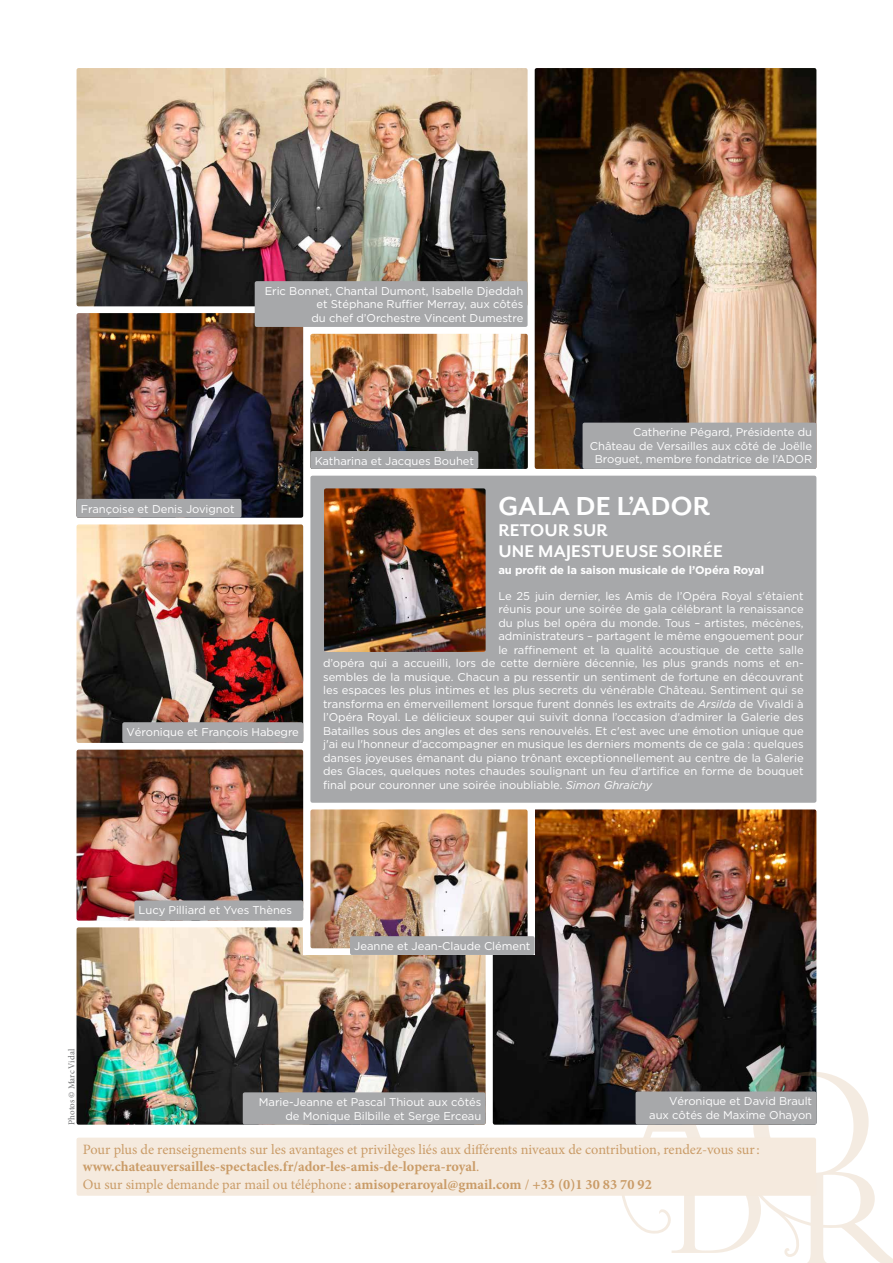
<style>
.page{position:relative;width:893px;height:1263px;background:#fff}
.page>*{position:absolute;margin:0;border:0;box-sizing:border-box;transform-origin:0 0}
.t1{font:700 30px "Mr Eaves San OT";letter-spacing:.01em;color:#fff}
.t2{font:700 19.5px/21px "Mr Eaves San OT";letter-spacing:.01em;color:#fff}
.t3{font:14.25px/17.1px "Minion Pro";color:#ca9c68}
.t4{font:11.25px/13.5px "Gotham";letter-spacing:-.005em;color:#fff;text-align:right}
.t5{font:700 11.25px "Gotham";letter-spacing:-.01em;color:#fff}
.t6{font:9px "Minion Pro";letter-spacing:-.005em;color:#707172}
.s1{font-style:italic}
.s2{font-weight:700}
</style>
<div class="page">
<img style="left:493px;top:809px;width:323px;height:316px">
<img style="left:77px;top:927px;width:409px;height:198px">
<div style="left:303px;top:807px;width:232px;height:148px;background:#fff"></div>
<svg style="left:620px;top:1068px;width:273px;height:195px"></svg>
<svg style="left:620px;top:1196px;width:51px;height:39px"></svg>
<div style="left:77px;top:1137px;width:739px;height:59px;background:#f5eade;border-radius:2px"></div>
<img style="left:535px;top:68px;width:281px;height:401px">
<div style="left:310px;top:476px;width:506px;height:327px;background:#a7a8aa;border-radius:2px"></div>
<img style="left:324px;top:488px;width:162px;height:164px">
<div style="left:583px;top:423px;width:233px;height:46px;background:#a7a8aa;border-radius:2px"></div>
<img style="left:77px;top:68px;width:451px;height:238px">
<img style="left:77px;top:313px;width:226px;height:205px">
<img style="left:310px;top:334px;width:218px;height:135px">
<img style="left:77px;top:750px;width:226px;height:171px">
<img style="left:77px;top:524px;width:226px;height:219px">
<div style="left:255px;top:281px;width:273px;height:46px;background:#a7a8aa;border-radius:2px"></div>
<div style="left:77px;top:499px;width:164px;height:19px;background:#a7a8aa;border-radius:2px"></div>
<div style="left:243px;top:1092px;width:243px;height:33px;background:#a7a8aa;border-radius:2px"></div>
<div style="left:134px;top:900px;width:169px;height:21px;background:#a7a8aa;border-radius:2px"></div>
<div style="left:122px;top:722px;width:181px;height:21px;background:#a7a8aa;border-radius:2px"></div>
<div style="left:636px;top:1091px;width:180px;height:34px;background:#a7a8aa;border-radius:2px"></div>
<div style="left:310px;top:451px;width:168px;height:18px;background:#a7a8aa;border-radius:2px"></div>
<img style="left:310px;top:809px;width:218px;height:139px">
<div style="left:350px;top:936px;width:185px;height:19px;background:#a7a8aa;border-radius:2px"></div>
<p class="t4" style="left:265px;top:284px;width:260px">Eric Bonnet, Chantal Dumont, Isabelle Djeddah et Stéphane Ruffier Merray, aux côtés<br>du chef d’Orchestre Vincent Dumestre</p>
<p class="t4" style="left:315px;top:454px;width:161px">Katharina et Jacques Bouhet</p>
<p class="t4" style="left:590px;top:425px;width:224px">Catherine Pégard, Présidente du<br>Château de Versailles aux côté de Joëlle<br>Broguet, membre fondatrice de l’ADOR</p>
<p class="t4" style="left:81px;top:502px;width:155px">Françoise et Denis Jovignot</p>
<p class="t4" style="left:127px;top:725px;width:174px">Véronique et François Habegre</p>
<h1 class="t1" style="left:498px;top:490px;width:213px">GALA DE L’ADOR</h1>
<h2 class="t2" style="left:498px;top:520px;width:226px">RETOUR SUR<br>UNE MAJESTUEUSE SOIRÉE</h2>
<p class="t5" style="left:498px;top:563px;width:267px">au profit de la saison musicale de l’Opéra Royal</p>
<p class="t4" style="left:498px;top:589px;width:307px">Le 25 juin dernier, les Amis de l’Opéra Royal s'étaient</p>
<p class="t4" style="left:498px;top:602px;width:307px">réunis pour une soirée de gala célébrant la renaissance</p>
<p class="t4" style="left:498px;top:616px;width:307px">du plus bel opéra du monde. Tous – artistes, mécènes,</p>
<p class="t4" style="left:498px;top:629px;width:307px">administrateurs – partagent le même engouement pour</p>
<p class="t4" style="left:498px;top:643px;width:307px">le raffinement et la qualité acoustique de cette salle</p>
<p class="t4" style="left:323px;top:656px;width:482px">d’opéra qui a accueilli, lors de cette dernière décennie, les plus grands noms et en-</p>
<p class="t4" style="left:323px;top:670px;width:482px">sembles de la musique. Chacun a pu ressentir un sentiment de fortune en découvrant</p>
<p class="t4" style="left:323px;top:683px;width:482px">les espaces les plus intimes et les plus secrets du vénérable Château. Sentiment qui se</p>
<p class="t4" style="left:323px;top:697px;width:482px">transforma en émerveillement lorsque furent donnés les extraits de <span class="s1">Arsilda</span> de Vivaldi à</p>
<p class="t4" style="left:323px;top:710px;width:482px">l’Opéra Royal. Le délicieux souper qui suivit donna l’occasion d'admirer la Galerie des</p>
<p class="t4" style="left:323px;top:724px;width:482px">Batailles sous des angles et des sens renouvelés. Et c'est avec une émotion unique que</p>
<p class="t4" style="left:323px;top:737px;width:482px">j'ai eu l'honneur d'accompagner en musique les derniers moments de ce gala : quelques</p>
<p class="t4" style="left:323px;top:751px;width:482px">danses joyeuses émanant du piano trônant exceptionnellement au centre de la Galerie</p>
<p class="t4" style="left:323px;top:764px;width:482px">des Glaces, quelques notes chaudes soulignant un feu d'artifice en forme de bouquet</p>
<p class="t4" style="left:323px;top:778px;width:330px">final pour couronner une soirée inoubliable. <span class="s1">Simon Ghraichy</span></p>
<p class="t4" style="left:139px;top:903px;width:155px">Lucy Pilliard et Yves Thènes</p>
<p class="t4" style="left:354px;top:939px;width:178px">Jeanne et Jean-Claude Clément</p>
<p class="t6" style="left:66px;top:1125px;width:77px;rotate:-90deg">Photos © Marc Vidal</p>
<p class="t4" style="left:259px;top:1095px;width:224px">Marie-Jeanne et Pascal Thiout aux côtés de Monique Bilbille et Serge Erceau</p>
<p class="t4" style="left:649px;top:1094px;width:164px">Véronique et David Brault aux côtés de Maxime Ohayon</p>
<p class="t3" style="left:83px;top:1141px;width:678px">Pour plus de renseignements sur les avantages et privilèges liés aux différents niveaux de contribution, rendez-vous sur: <span class="s2">www.chateauversailles-spectacles.fr/ador-les-amis-de-lopera-royal</span>.<br>Ou sur simple demande par mail ou téléphone : <span class="s2">amisoperaroyal@gmail.com</span> / <span class="s2">+33 (0)1 30 83 70 92</span></p>
</div>
